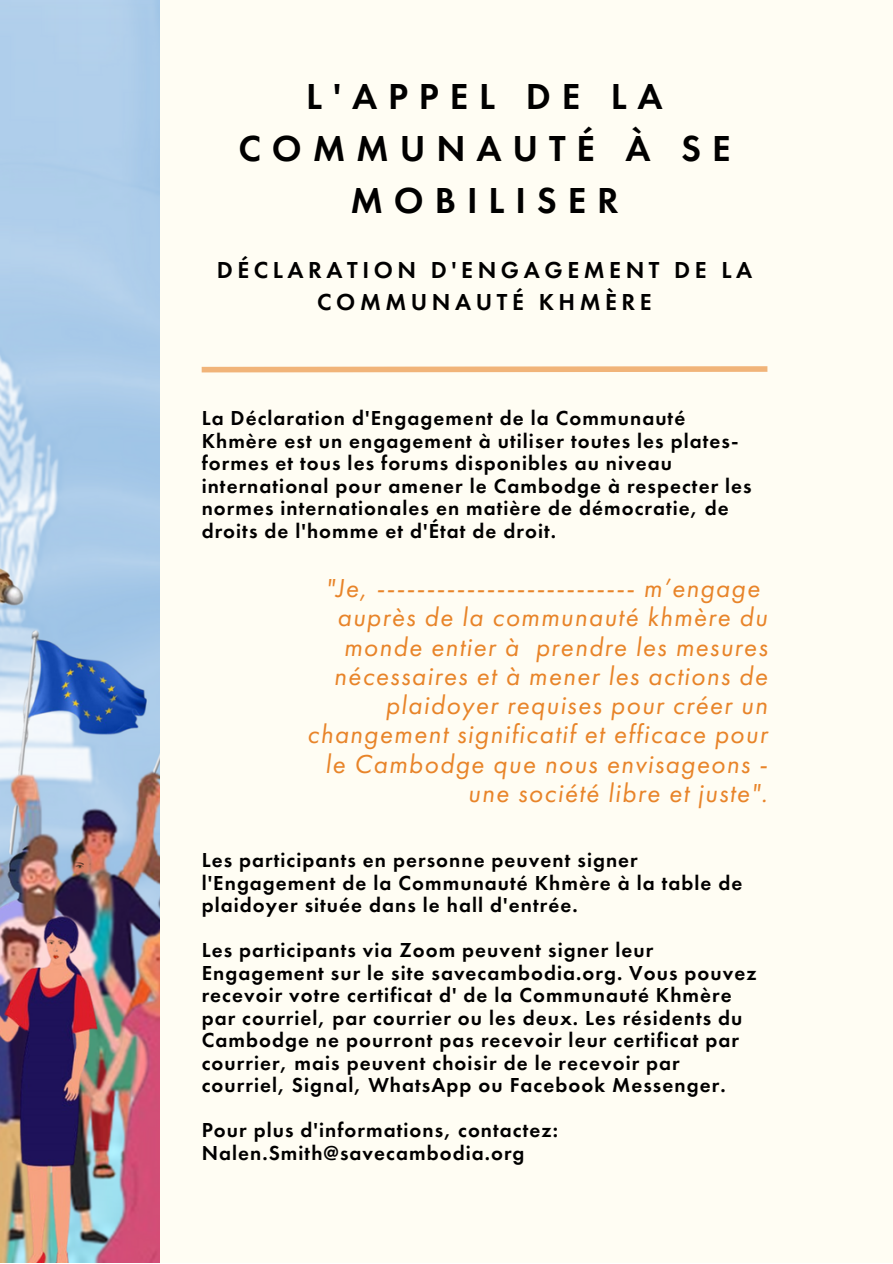
<style>
.page{position:relative;width:893px;height:1264px;background:#fff}
.page>*{position:absolute;margin:0;border:0;box-sizing:border-box;transform-origin:0 0}
.t1{font:600 37.5px/51.8px "Futura PT";letter-spacing:.29em;color:#000;text-align:center}
.t2{font:italic 27px/29.2px "Futura PT";letter-spacing:.05em;color:#e88429;text-align:right}
.t3{font:600 24px/32.5px "Futura PT";letter-spacing:.19em;color:#000;text-align:center}
.t4{font:600 21px/22.5px "Futura PT";letter-spacing:.05em;color:#000}
</style>
<div class="page">
<div style="left:0;top:0;width:892px;height:1262px;background:#fffdf3"></div>
<img style="left:0;top:0;width:160px;height:1262px">
<svg style="left:201px;top:366px;width:567px;height:7px"></svg>
<p class="t1" style="left:238px;top:71px;width:494px">L'APPEL DE LA<br>COMMUNAUTÉ À SE<br>MOBILISER</p>
<p class="t3" style="left:217px;top:253px;width:537px">DÉCLARATION D'ENGAGEMENT DE LA<br>COMMUNAUTÉ KHMÈRE</p>
<p class="t4" style="left:202px;top:407px;width:551px">La Déclaration d'Engagement de la Communauté Khmère est un engagement à utiliser toutes les plates&shy;formes et tous les forums disponibles au niveau international pour amener le Cambodge à respecter les normes internationales en matière de démocratie, de droits de l'homme et d'État de droit.</p>
<p class="t2" style="left:307px;top:573px;width:462px">"Je, -------------------------- m’engage auprès de la communauté khmère du monde entier à prendre les mesures nécessaires et à mener les actions de plaidoyer requises pour créer un changement significatif et efficace pour le Cambodge que nous envisageons - une société libre et juste".</p>
<p class="t4" style="left:202px;top:849px;width:542px">Les participants en personne peuvent signer l'Engagement de la Communauté Khmère à la table de plaidoyer située dans le hall d'entrée.</p>
<p class="t4" style="left:202px;top:939px;width:556px">Les participants via Zoom peuvent signer leur Engagement sur le site savecambodia.org. Vous pouvez recevoir votre certificat d' de la Communauté Khmère par courriel, par courrier ou les deux. Les résidents du Cambodge ne pourront pas recevoir leur certificat par courrier, mais peuvent choisir de le recevoir par courriel, Signal, WhatsApp ou Facebook Messenger.</p>
<p class="t4" style="left:202px;top:1118px;width:358px">Pour plus d'informations, contactez:<br>Nalen.Smith@savecambodia.org</p>
</div>
